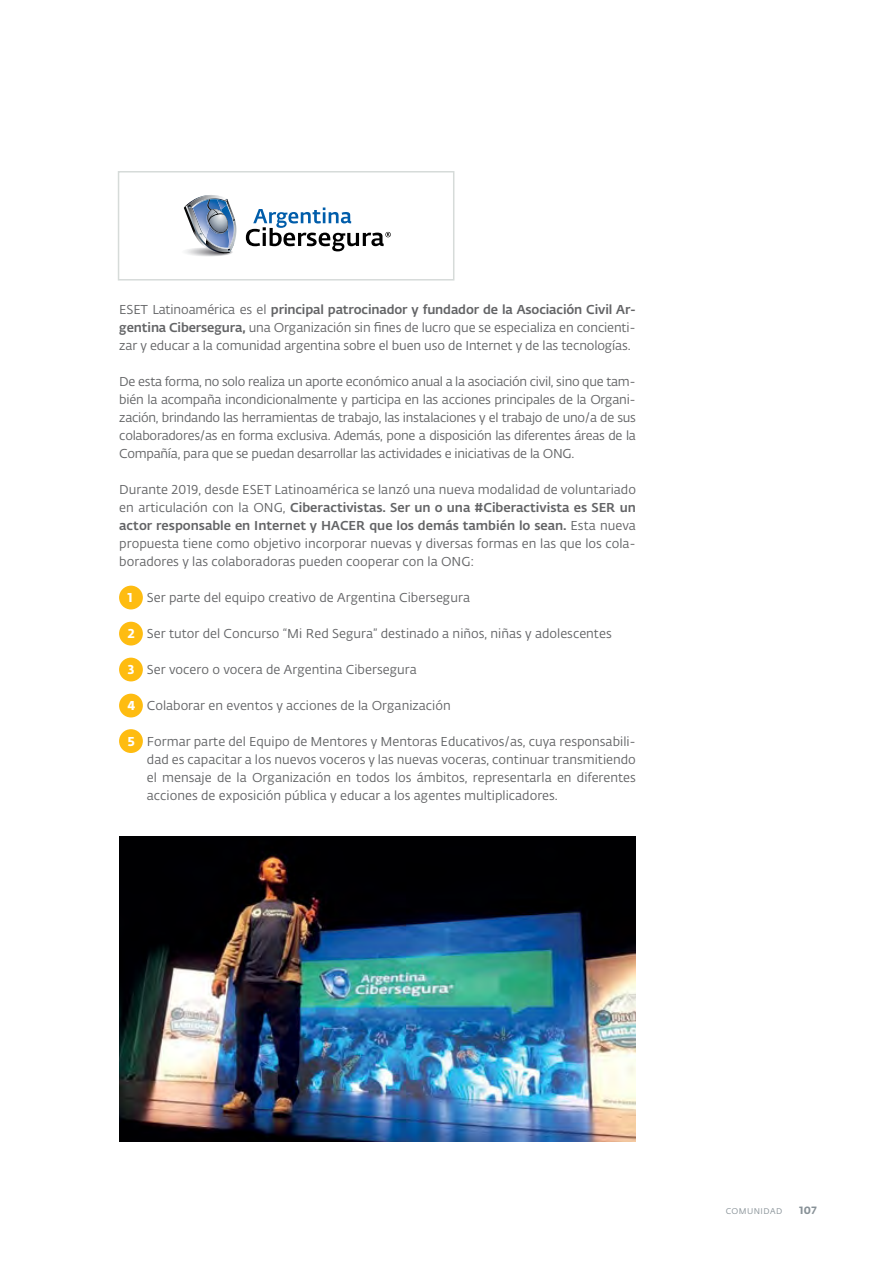
<style>
.page{position:relative;width:893px;height:1263px;background:#fff}
.page>*{position:absolute;margin:0;border:0;box-sizing:border-box;transform-origin:0 0}
.t1{font:12.75px/18px "Fedra Sans Alt Pro Book LF";color:#636466}
.t2{font:12.75px/18px "Fedra Sans Alt Pro Med LF";color:#636466}
.t3{font:10.5px "Fedra Sans Alt Pro Bold LF";color:#879197}
.t4{font:8.25px "Fedra Sans Alt Pro Book LF";letter-spacing:.055em;color:#879197}
.s1{font-family:"Fedra Sans Alt Pro Book LF"}
.s2{font-family:"Fedra Sans Alt Pro Med LF"}
.s3{font-family:"Fedra Sans Alt Pro Bold LF";color:#fff}
</style>
<div class="page">
<div style="left:119px;top:622px;width:24px;height:23px;background:#febc11;border-radius:50%"></div>
<div style="left:119px;top:658px;width:24px;height:23px;background:#febc11;border-radius:50%"></div>
<div style="left:119px;top:694px;width:24px;height:23px;background:#febc11;border-radius:50%"></div>
<div style="left:119px;top:729px;width:24px;height:24px;background:#febc11;border-radius:50%"></div>
<div style="left:119px;top:586px;width:24px;height:23px;background:#febc11;border-radius:50%"></div>
<div style="left:118px;top:171px;width:336px;height:109px;border:2px solid #d6dbd9"></div>
<img style="left:187px;top:253px;width:45px;height:4px">
<svg style="left:184px;top:195px;width:52px;height:58px"></svg>
<svg style="left:246px;top:207px;width:145px;height:44px"></svg>
<img style="left:119px;top:836px;width:517px;height:306px">
<p class="t2" style="left:119px;top:300px;width:518px"><span class="s1">ESET Latinoamérica es el</span> principal patrocinador y fundador de la Asociación Civil Ar-</p>
<p class="t1" style="left:119px;top:318px;width:518px"><span class="s2">gentina Cibersegura,</span> una Organización sin fines de lucro que se especializa en concienti&shy;zar y educar a la comunidad argentina sobre el buen uso de Internet y de las tecnologías.</p>
<p class="t1" style="left:119px;top:372px;width:518px;text-align:justify">De esta forma, no solo realiza un aporte económico anual a la asociación civil, sino que tam&shy;bién la acompaña incondicionalmente y participa en las acciones principales de la Organi&shy;zación, brindando las herramientas de trabajo, las instalaciones y el trabajo de uno/a de sus colaboradores/as en forma exclusiva. Además, pone a disposición las diferentes áreas de la Compañía, para que se puedan desarrollar las actividades e iniciativas de la ONG.</p>
<p class="t1" style="left:119px;top:480px;width:518px">Durante 2019, desde ESET Latinoamérica se lanzó una nueva modalidad de voluntariado</p>
<p class="t2" style="left:119px;top:498px;width:518px"><span class="s1">en articulación con la ONG,</span> Ciberactivistas. Ser un o una #Ciberactivista es SER un actor responsable en Internet y HACER que los demás también lo sean. <span class="s1">Esta nueva</span></p>
<p class="t1" style="left:119px;top:534px;width:518px">propuesta tiene como objetivo incorporar nuevas y diversas formas en las que los cola&shy;boradores y las colaboradoras pueden cooperar con la ONG:</p>
<p class="t1" style="left:128px;top:588px;width:344px"><span class="s3">1</span> Ser parte del equipo creativo de Argentina Cibersegura</p>
<p class="t1" style="left:128px;top:624px;width:485px"><span class="s3">2</span> Ser tutor del Concurso “Mi Red Segura” destinado a niños, niñas y adolescentes</p>
<p class="t1" style="left:128px;top:660px;width:290px"><span class="s3">3</span> Ser vocero o vocera de Argentina Cibersegura</p>
<p class="t1" style="left:128px;top:696px;width:324px"><span class="s3">4</span> Colaborar en eventos y acciones de la Organización</p>
<p class="t1" style="left:147px;top:732px;width:490px;text-align:justify;text-indent:-19px"><span class="s3">5</span> Formar parte del Equipo de Mentores y Mentoras Educativos/as, cuya responsabili&shy;dad es capacitar a los nuevos voceros y las nuevas voceras, continuar transmitiendo el mensaje de la Organización en todos los ámbitos, representarla en diferentes acciones de exposición pública y educar a los agentes multiplicadores.</p>
<p class="t4" style="left:726px;top:1205px;width:58px">COMUNIDAD</p>
<p class="t3" style="left:799px;top:1202px;width:18px">107</p>
</div>
